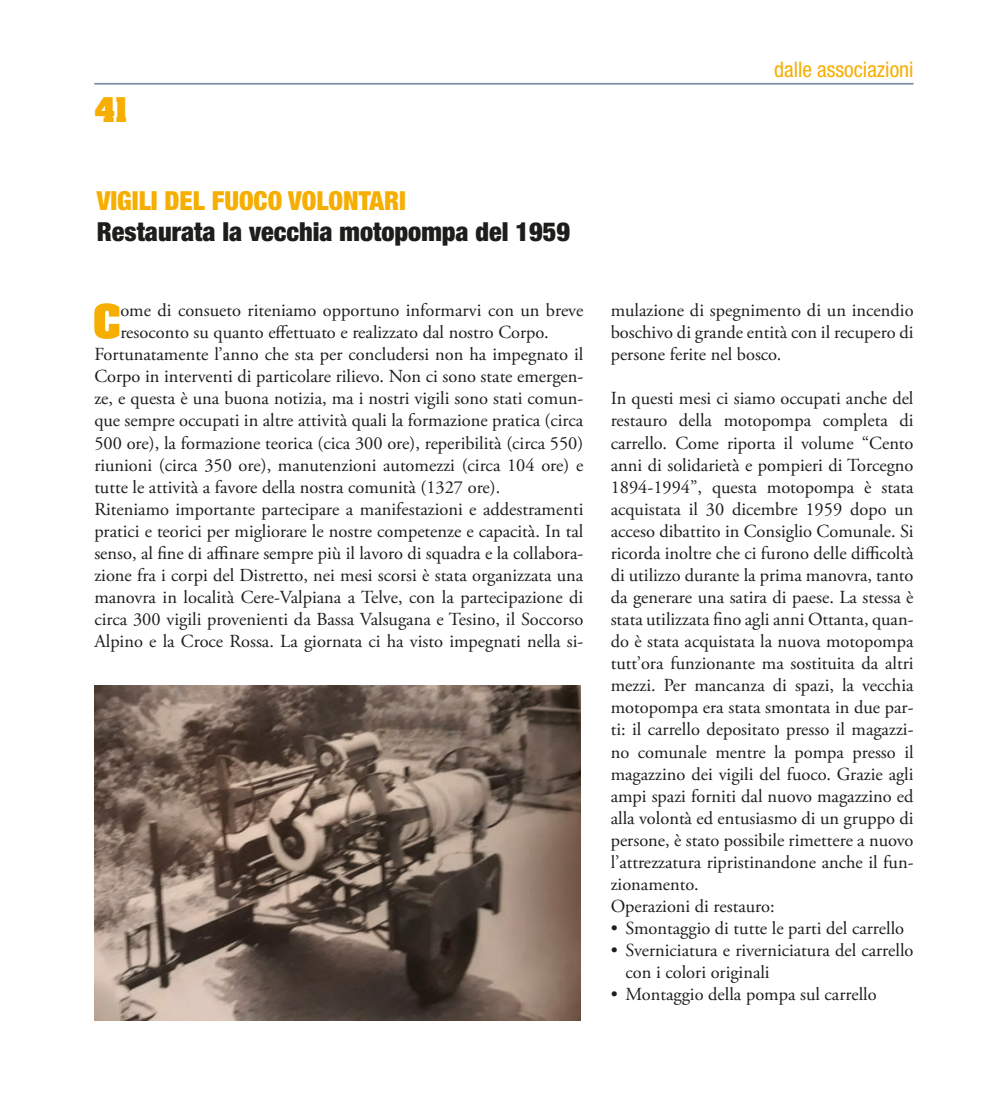
<style>
.page{position:relative;width:993px;height:1117px;background:#fff}
.page>*{position:absolute;margin:0;border:0;box-sizing:border-box;transform-origin:0 0}
.TESTO_BASE{font:51.45px "Aachen Bold Plain";color:#f6ae00}
.t1{font:37.27px "Aachen Bold Plain";color:#f6ae00}
.TITOLO_INTERNO{font:900 condensed 26.25px "Helvetica Neue LT Std";color:#1d1d1b}
.TITOLO_INTERNO-2{font:900 condensed 26.25px "Helvetica Neue LT Std";color:#f6ae00}
.t2{font:condensed 21.53px "Helvetica Neue LT Std";color:#f6ae00}
.TESTO_BASE-2{font:18.38px/22.1px "Adobe Garamond Pro";color:#1d1d1b;text-align:justify}
</style>
<div class="page">
<hr style="left:94px;top:83px;width:819px;height:2px;background:#7d90a7">
<img style="left:94px;top:685px;width:486px;height:334px">
<h2 class="t1" style="left:94px;top:89px;width:35px">41</h2>
<p class="t2" style="left:774px;top:57px;width:141px">dalle associazioni</p>
<p class="TITOLO_INTERNO-2" style="left:97px;top:184px;width:310px">VIGILI DEL FUOCO VOLONTARI</p>
<p class="TITOLO_INTERNO" style="left:97px;top:216px;width:474px">Restaurata la vecchia motopompa del 1959</p>
<p class="TESTO_BASE" style="left:92px;top:292px;width:31px">C</p>
<p class="TESTO_BASE-2" style="left:120px;top:300px;width:464px">ome di consueto riteniamo opportuno informarvi con un breve resoconto su quanto effettuato e realizzato dal nostro Corpo.</p>
<p class="TESTO_BASE-2" style="left:94px;top:344px;width:490px">Fortunatamente l’anno che sta per concludersi non ha impegnato il Corpo in interventi di particolare rilievo. Non ci sono state emergen&shy;ze, e questa è una buona notizia, ma i nostri vigili sono stati comun&shy;que sempre occupati in altre attività quali la formazione pratica (circa 500 ore), la formazione teorica (cica 300 ore), reperibilità (circa 550) riunioni (circa 350 ore), manutenzioni automezzi (circa 104 ore) e tutte le attività a favore della nostra comunità (1327 ore).</p>
<p class="TESTO_BASE-2" style="left:94px;top:498px;width:490px">Riteniamo importante partecipare a manifestazioni e addestramenti pratici e teorici per migliorare le nostre competenze e capacità. In tal senso, al fine di affinare sempre più il lavoro di squadra e la collabora&shy;zione fra i corpi del Distretto, nei mesi scorsi è stata organizzata una manovra in località Cere-Valpiana a Telve, con la partecipazione di circa 300 vigili provenienti da Bassa Valsugana e Tesino, il Soccorso Alpino e la Croce Rossa. La giornata ci ha visto impegnati nella si-</p>
<p class="TESTO_BASE-2" style="left:610px;top:300px;width:304px">mulazione di spegnimento di un incendio boschivo di grande entità con il recupero di persone ferite nel bosco.</p>
<p class="TESTO_BASE-2" style="left:610px;top:388px;width:304px">In questi mesi ci siamo occupati anche del restauro della motopompa completa di carrello. Come riporta il volume “Cento anni di solidarietà e pompieri di Torcegno 1894-1994”, questa motopompa è stata acquistata il 30 dicembre 1959 dopo un acceso dibattito in Consiglio Comunale. Si ricorda inoltre che ci furono delle difficoltà di utilizzo durante la prima manovra, tanto da generare una satira di paese. La stessa è stata utilizzata fino agli anni Ottanta, quan&shy;do è stata acquistata la nuova motopompa tutt’ora funzionante ma sostituita da altri mezzi. Per mancanza di spazi, la vecchia motopompa era stata smontata in due par&shy;ti: il carrello depositato presso il magazzi&shy;no comunale mentre la pompa presso il magazzino dei vigili del fuoco. Grazie agli ampi spazi forniti dal nuovo magazzino ed alla volontà ed entusiasmo di un gruppo di persone, è stato possibile rimettere a nuovo l’attrezzatura ripristinandone anche il fun&shy;zionamento.</p>
<p class="TESTO_BASE-2" style="left:610px;top:895px;width:165px">Operazioni di restauro:</p>
<p class="TESTO_BASE-2" style="left:610px;top:917px;width:295px">• Smontaggio di tutte le parti del carrello</p>
<p class="TESTO_BASE-2" style="left:625px;top:939px;width:289px;text-indent:-15px">• Sverniciatura e riverniciatura del carrello con i colori originali</p>
<p class="TESTO_BASE-2" style="left:610px;top:983px;width:267px">• Montaggio della pompa sul carrello</p>
</div>
